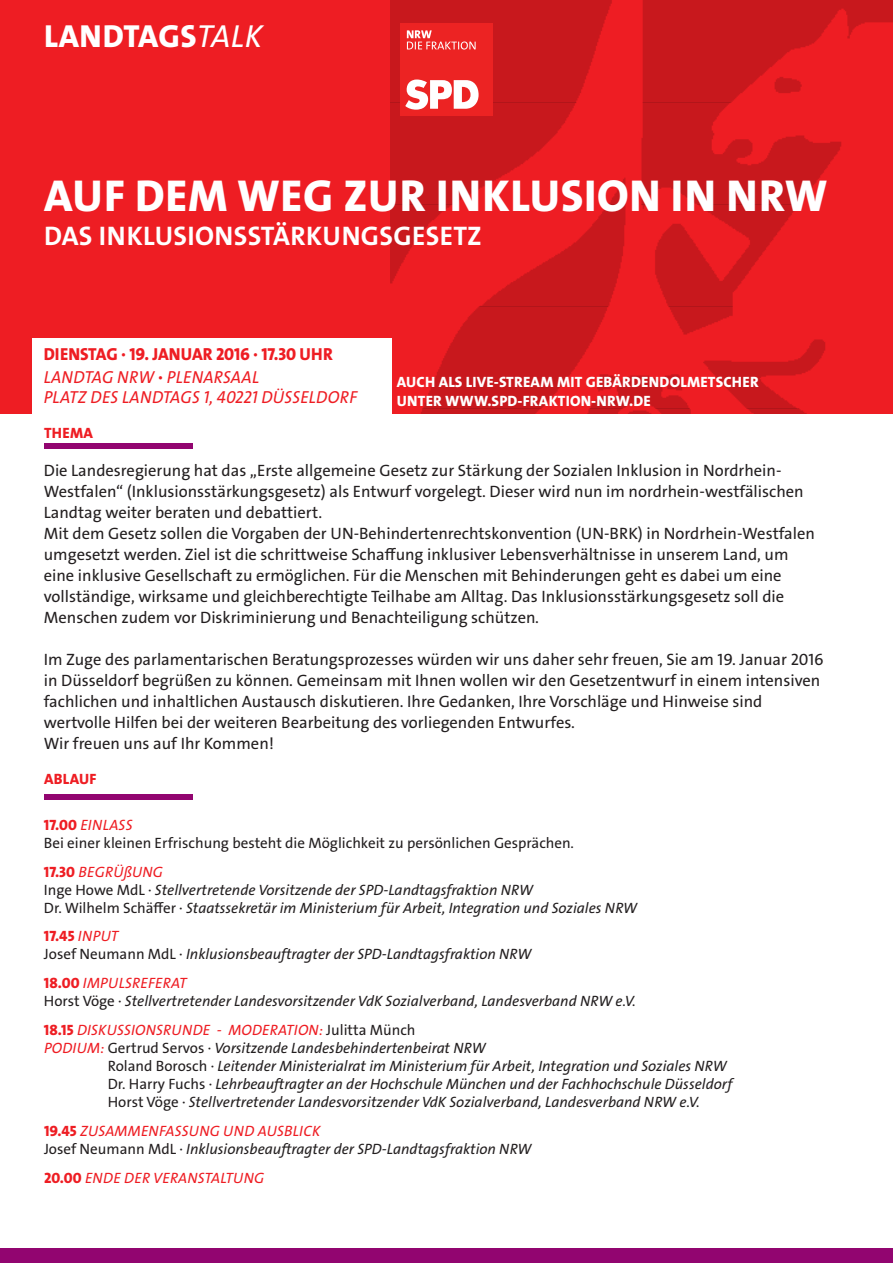
<style>
.page{position:relative;width:893px;height:1263px;background:#fff}
.page>*{position:absolute;margin:0;border:0;box-sizing:border-box;transform-origin:0 0}
.t1{font:45px "The Sans LP8 Ex Bld";letter-spacing:.015em;color:#fff}
.t2{font:32.1px "The Sans LP8 Ex Bld";letter-spacing:.01em;color:#fff}
.t3{font:27px "The Sans LP7 Bld";letter-spacing:.015em;color:#fff}
.t4{font:17.4px/20.1px "The Sans LP5 Plain IT";letter-spacing:.015em;color:#ee1d23}
.t5{font:17.4px "The Sans LP8 Ex Bld";letter-spacing:-.01em;color:#ee1d23}
.t6{font:16.5px/21px "The Sans LP5 Plain";color:#231f20}
.t7{font:15px/18px "The Sans LP5 Plain IT";color:#231f20}
.t8{font:15px "The Sans LP5 Plain IT";letter-spacing:.015em;color:#ee1d23}
.t9{font:15px "The Sans LP5 Plain";color:#231f20}
.t10{font:15px/19.4px "The Sans LP8 Ex Bld";letter-spacing:.015em;color:#fff}
.t11{font:15px "The Sans LP8 Ex Bld";letter-spacing:.015em;color:#ee1d23}
.s1{font-family:"The Sans LP5 Plain IT"}
.s2{font-family:"The Sans LP8 Ex Bld"}
.s3{font-family:"The Sans LP8 Ex Bld";color:#ee1d23}
.s4{color:#ee1d23}
.s5{font-family:"The Sans LP5 Plain"}
.s6{font-family:"The Sans LP5 Plain";color:#231f20}
</style>
<div class="page">
<div style="left:0;top:0;width:893px;height:413px;background:#ee1d23"></div>
<div style="left:0;top:1248px;width:893px;height:15px;background:#920570"></div>
<img style="left:391px;top:0;width:502px;height:413px">
<div style="left:44px;top:444px;width:149px;height:5px;background:#920570"></div>
<div style="left:400px;top:23px;width:93px;height:93px;background:#ec2323"></div>
<svg style="left:405px;top:80px;width:74px;height:30px"></svg>
<svg style="left:407px;top:30px;width:69px;height:20px"></svg>
<div style="left:44px;top:794px;width:149px;height:5px;background:#920570"></div>
<div style="left:32px;top:338px;width:359px;height:75px;background:#fff"></div>
<h2 class="t2" style="left:44px;top:16px;width:217px">LANDTAGS<span class="s1">Talk</span></h2>
<h1 class="t1" style="left:44px;top:167px;width:785px">AUF DEM WEG ZUR INKLUSION IN NRW</h1>
<h3 class="t3" style="left:44px;top:218px;width:439px">DAS INKLUSIONSSTÄRKUNGSGESETZ</h3>
<p class="t5" style="left:44px;top:343px;width:291px">DIENSTAG · 19. JANUAR 2016 · 17.30 UHR</p>
<p class="t4" style="left:44px;top:367px;width:315px">Landtag NR W <span class="s2">·</span> Plenarsaal<br>Platz des Landtags 1, 40221 Düsseldorf</p>
<p class="t10" style="left:397px;top:372px;width:363px">AUCH ALS LIVE-STREAM MIT GEBÄRDENDOLMETSCHER<br>UNTER WWW.SPD-FRAKTION-NRW.DE</p>
<p class="t11" style="left:44px;top:424px;width:11px">THEM</p>
<p class="t11" style="left:84px;top:424px;width:11px">A</p>
<p class="t6" style="left:44px;top:460px;width:773px">Die Landesregierung hat das „Erste allgemeine Gesetz zur Stärkung der Sozialen Inklusion in Nordrhein-Westfalen“ (Inklusionsstärkungsgesetz) als Entwurf vorgelegt. Dieser wird nun im nordrhein-westfälischen Landtag weiter beraten und debattiert.<br>Mit dem Gesetz sollen die Vorgaben der UN-Behindertenrechtskonvention (UN-BRK) in Nordrhein-Westfalen umgesetzt werden. Ziel ist die schrittweise Schaffung inklusiver Lebensverhältnisse in unserem Land, um eine inklusive Gesellschaft zu ermöglichen. Für die Menschen mit Behinderungen geht es dabei um eine vollständige, wirksame und gleichberechtigte Teilhabe am Alltag. Das Inklusionsstärkungsgesetz soll die Menschen zudem vor Diskriminierung und Benachteiligung schützen.</p>
<p class="t6" style="left:44px;top:649px;width:781px">Im Zuge des parlamentarischen Beratungsprozesses würden wir uns daher sehr freuen, Sie am 19. Januar 2016 in Düsseldorf begrüßen zu können. Gemeinsam mit Ihnen wollen wir den Gesetzentwurf in einem intensiven fachlichen und inhaltlichen Austausch diskutieren. Ihre Gedanken, Ihre Vorschläge und Hinweise sind wertvolle Hilfen bei der weiteren Bearbeitung des vorliegenden Entwurfes.<br>Wir freuen uns auf Ihr Kommen!</p>
<p class="t11" style="left:44px;top:769px;width:54px">ABLAUF</p>
<p class="t8" style="left:44px;top:815px;width:90px"><span class="s2">17.00</span> Einlass</p>
<p class="t9" style="left:44px;top:833px;width:532px">Bei einer kleinen Erfrischung besteht die Möglichkeit zu persönlichen Gesprächen.</p>
<p class="t7" style="left:44px;top:863px;width:595px"><span class="s3">17.30</span> <span class="s4">BegrüßUNG<br></span><span class="s5">Inge Howe MdL ·</span> Stellvertretende Vorsitzende der SPD-Landtagsfraktion NR W<br><span class="s5">Dr. Wilhelm Schäffer ·</span> Staatssekretär im Ministerium für Arbeit, Integration und Soziales NR W</p>
<p class="t11" style="left:44px;top:927px;width:76px">17.45 <span class="s1">Input</span></p>
<p class="t7" style="left:44px;top:946px;width:489px"><span class="s5">Josef Neumann MdL ·</span> Inklusionsbeauftragter der SPD-Landtagsfraktion NR W</p>
<p class="t11" style="left:44px;top:973px;width:49px">18.00 <span class="s1">Impu</span></p>
<p class="t7" style="left:44px;top:974px;width:594px;text-indent:75px"><span class="s4">lsreferat<br></span><span class="s5">Horst Vöge ·</span> Stellvertretender Landesvorsitzender VdK Sozialverband, Landesverband NR W e.V.</p>
<p class="t8" style="left:44px;top:1020px;width:373px"><span class="s2">18.15</span> Diskussionsrunde - Moderation: <span class="s6">Julitta Münch</span></p>
<p class="t7" style="left:44px;top:1039px;width:443px"><span class="s4">Podium :</span> <span class="s5">Gertrud Servos ·</span> Vorsitzende Landesbehindertenbeirat NR W</p>
<p class="t7" style="left:108px;top:1057px;width:621px"><span class="s5">Roland Borosch ·</span> Leitender Ministerialrat im Ministerium für Arbeit, Integration und Soziales NR W</p>
<p class="t7" style="left:108px;top:1075px;width:628px"><span class="s5">Dr. Harry Fuchs ·</span> Lehrbeauftragter an der Hochschule München und der Fachhochschule Düsseldorf</p>
<p class="t7" style="left:108px;top:1093px;width:594px"><span class="s5">Horst Vöge ·</span> Stellvertretender Landesvorsitzender VdK Sozialverband, Landesverband NR W e.V.</p>
<p class="t8" style="left:44px;top:1121px;width:83px"><span class="s2">19.45</span> Zusamme</p>
<p class="t7" style="left:44px;top:1122px;width:489px;text-indent:105px"><span class="s4">nfassung und Ausblick<br></span><span class="s5">Josef Neumann MdL ·</span> Inklusionsbeauftragter der SPD-Landtagsfraktion NR W</p>
<p class="t8" style="left:44px;top:1168px;width:222px"><span class="s2">20.00</span> Ende der Veranstaltung</p>
</div>
